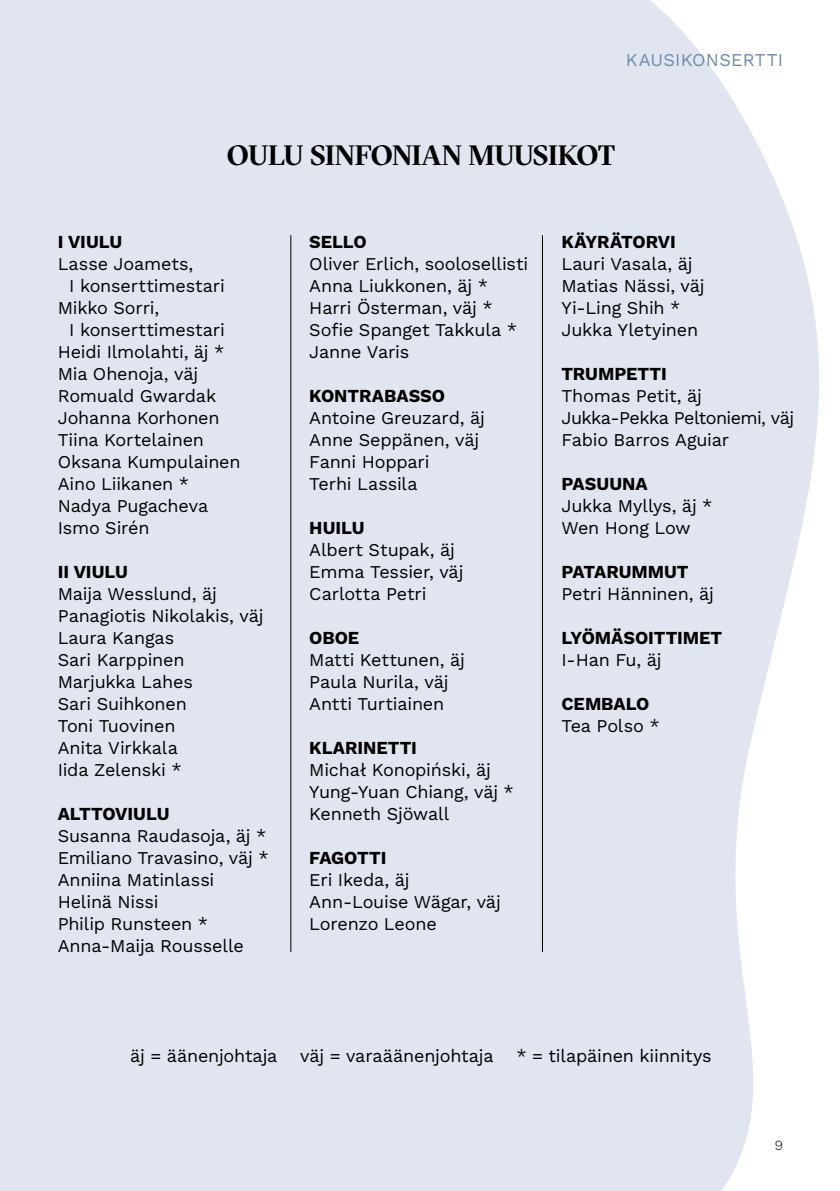
<style>
.page{position:relative;width:840px;height:1191px;background:#fff}
.page>*{position:absolute;margin:0;border:0;box-sizing:border-box;transform-origin:0 0}
.t1{font:700 28px "GT Sectra Fine";letter-spacing:-.01em;color:#000}
.t2{font:18px/22px "Work Sans";letter-spacing:-.01em;color:#000}
.t3{font:700 18px "Work Sans";letter-spacing:-.005em;color:#000}
.t4{font:18px "Work Sans";letter-spacing:.01em;color:#708bae}
.t5{font:14px "Work Sans";color:#000}
</style>
<div class="page">
<div style="left:0;top:0;width:819px;height:1191px;background:#e0e5ef"></div>
<hr style="left:290px;top:235px;width:1px;height:717px;background:#000">
<hr style="left:541px;top:235px;width:1px;height:717px;background:#000">
<p class="t4" style="left:625px;top:47px;width:159px">KAUSIKONSERTTI</p>
<h1 class="t1" style="left:227px;top:139px;width:389px">OULU SINFONIAN MUUSIKOT</h1>
<p class="t3" style="left:58px;top:231px;width:66px">I VIULU</p>
<p class="t2" style="left:58px;top:252px;width:137px">Lasse Joamets,</p>
<p class="t2" style="left:69px;top:274px;width:157px">I konserttimestari</p>
<p class="t2" style="left:58px;top:296px;width:103px">Mikko Sorri,</p>
<p class="t2" style="left:69px;top:318px;width:157px">I konserttimestari</p>
<p class="t2" style="left:58px;top:340px;width:168px">Heidi Ilmolahti, äj *</p>
<p class="t2" style="left:58px;top:362px;width:142px">Mia Ohenoja, väj</p>
<p class="t2" style="left:58px;top:384px;width:160px">Romuald Gwardak</p>
<p class="t2" style="left:58px;top:406px;width:163px">Johanna Korhonen</p>
<p class="t2" style="left:58px;top:428px;width:148px">Tiina Kortelainen</p>
<p class="t2" style="left:58px;top:450px;width:184px">Oksana Kumpulainen</p>
<p class="t2" style="left:58px;top:472px;width:133px">Aino Liikanen *</p>
<p class="t2" style="left:58px;top:494px;width:152px">Nadya Pugacheva</p>
<p class="t2" style="left:58px;top:516px;width:93px">Ismo Sirén</p>
<p class="t3" style="left:58px;top:561px;width:72px">II VIULU</p>
<p class="t2" style="left:58px;top:582px;width:207px">Maija Wesslund, äj<br>Panagiotis Nikolakis, väj<br>Laura Kangas<br>Sari Karppinen<br>Marjukka Lahes<br>Sari Suihkonen<br>Toni Tuovinen<br>Anita Virkkala<br>Iida Zelenski *</p>
<p class="t3" style="left:58px;top:803px;width:113px">ALTTOVIULU</p>
<p class="t2" style="left:58px;top:824px;width:212px">Susanna Raudasoja, äj *<br>Emiliano Travasino, väj *<br>Anniina Matinlassi<br>Helinä Nissi<br>Philip Runsteen *<br>Anna- Maija Rousselle</p>
<p class="t3" style="left:309px;top:231px;width:59px">SELLO</p>
<p class="t2" style="left:309px;top:252px;width:220px">Oliver Erlich, soolosellisti<br>Anna Liukkonen, äj *<br>Harri Österman, väj *<br>Sofie Spanget Takkula *<br>Janne Varis</p>
<p class="t3" style="left:309px;top:385px;width:137px">KONTRABASSO</p>
<p class="t2" style="left:309px;top:406px;width:177px">Antoine Greuzard, äj<br>Anne Seppänen, väj<br>Fanni Hoppari<br>Terhi Lassila</p>
<p class="t3" style="left:309px;top:517px;width:57px">HUILU</p>
<p class="t2" style="left:309px;top:538px;width:155px">Albert Stupak, äj<br>Emma Tessier, väj<br>Carlotta Petri</p>
<p class="t3" style="left:309px;top:627px;width:51px">OBOE</p>
<p class="t2" style="left:309px;top:648px;width:157px">Matti Kettunen, äj<br>Paula Nurila, väj<br>Antti Turtiainen</p>
<p class="t3" style="left:309px;top:737px;width:109px">KLARINETTI</p>
<p class="t2" style="left:309px;top:758px;width:206px">Michał Konopiński, äj<br>Yung-Yuan Chiang, väj *<br>Kenneth Sjöwall</p>
<p class="t3" style="left:309px;top:847px;width:79px">FAGOTTI</p>
<p class="t2" style="left:309px;top:868px;width:193px">Eri Ikeda, äj<br>Ann- Louise Wägar, väj<br>Lorenzo Leone</p>
<p class="t3" style="left:561px;top:231px;width:116px">KÄYRÄTORVI</p>
<p class="t2" style="left:561px;top:252px;width:145px">Lauri Vasala, äj<br>Matias Nässi, väj<br>Yi- Ling Shih *<br>Jukka Yletyinen</p>
<p class="t3" style="left:561px;top:363px;width:107px">TRUMPETTI</p>
<p class="t2" style="left:561px;top:384px;width:234px">Thomas Petit, äj<br>Jukka- Pekka Peltoniemi, väj<br>Fabio Barros Aguiar</p>
<p class="t3" style="left:561px;top:473px;width:88px">PASUUNA</p>
<p class="t2" style="left:561px;top:494px;width:152px">Jukka Myllys, äj *<br>Wen Hong Low</p>
<p class="t3" style="left:561px;top:561px;width:129px">PATARUMMUT</p>
<p class="t2" style="left:561px;top:581px;width:154px">Petri Hänninen, äj</p>
<p class="t3" style="left:561px;top:627px;width:162px">LYÖMÄSOITTIMET</p>
<p class="t2" style="left:561px;top:647px;width:102px">I- Han Fu, äj</p>
<p class="t3" style="left:561px;top:693px;width:90px">CEMBALO</p>
<p class="t2" style="left:561px;top:713px;width:100px">Tea Polso *</p>
<p class="t2" style="left:130px;top:1044px;width:149px">äj = äänenjohtaja</p>
<p class="t2" style="left:300px;top:1044px;width:195px">väj = varaäänenjohtaja</p>
<p class="t2" style="left:516px;top:1044px;width:197px">* = tilapäinen kiinnitys</p>
<p class="t5" style="left:774px;top:1134px;width:10px">9</p>
</div>
